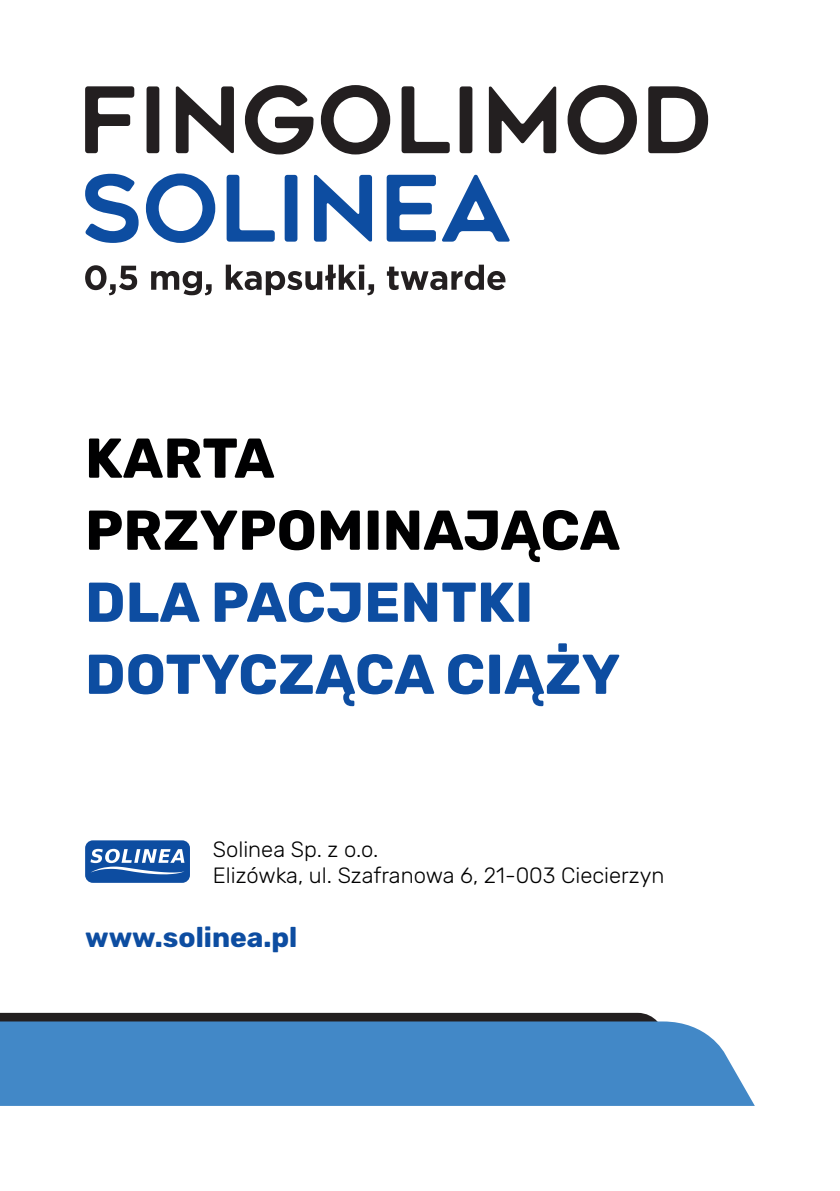
<style>
.page{position:relative;width:840px;height:1191px;background:#fff}
.page>*{position:absolute;margin:0;border:0;box-sizing:border-box;transform-origin:0 0}
.t1{font:700 56px/72px "Rubik";letter-spacing:.005em;color:#0d4da1}
.t2{font:700 56px/72px "Rubik";letter-spacing:.005em;color:#000001}
.t3{font:700 28px "Rubik";color:#0d4da1}
.t4{font:300 22px/26px "Rubik";color:#000001}
</style>
<div class="page">
<svg style="left:85px;top:85px;width:622px;height:69px"></svg>
<svg style="left:85px;top:173px;width:424px;height:70px"></svg>
<svg style="left:85px;top:265px;width:52px;height:30px"></svg>
<svg style="left:151px;top:271px;width:60px;height:24px"></svg>
<svg style="left:226px;top:265px;width:148px;height:30px"></svg>
<svg style="left:386px;top:265px;width:119px;height:25px"></svg>
<svg style="left:0;top:1012px;width:657px;height:9px;background:#393637"></svg>
<div style="left:0;top:1021px;width:754px;height:85px;background:#4288c7"></div>
<svg style="left:85px;top:840px;width:105px;height:43px;background:#3f72b4"></svg>
<h1 class="t2" style="left:85px;top:424px;width:536px">KARTA<br>PRZYPOMINAJĄCA</h1>
<h1 class="t1" style="left:85px;top:568px;width:536px">DLA PACJENTKI<br>DOTYCZĄCA CIĄŻY</h1>
<p class="t4" style="left:213px;top:836px;width:453px">Solinea Sp. z o.o.<br>Elizówka, ul. Szafranowa 6, 21-003 Ciecierzyn</p>
<p class="t3" style="left:85px;top:921px;width:214px">www.solinea.pl</p>
</div>
